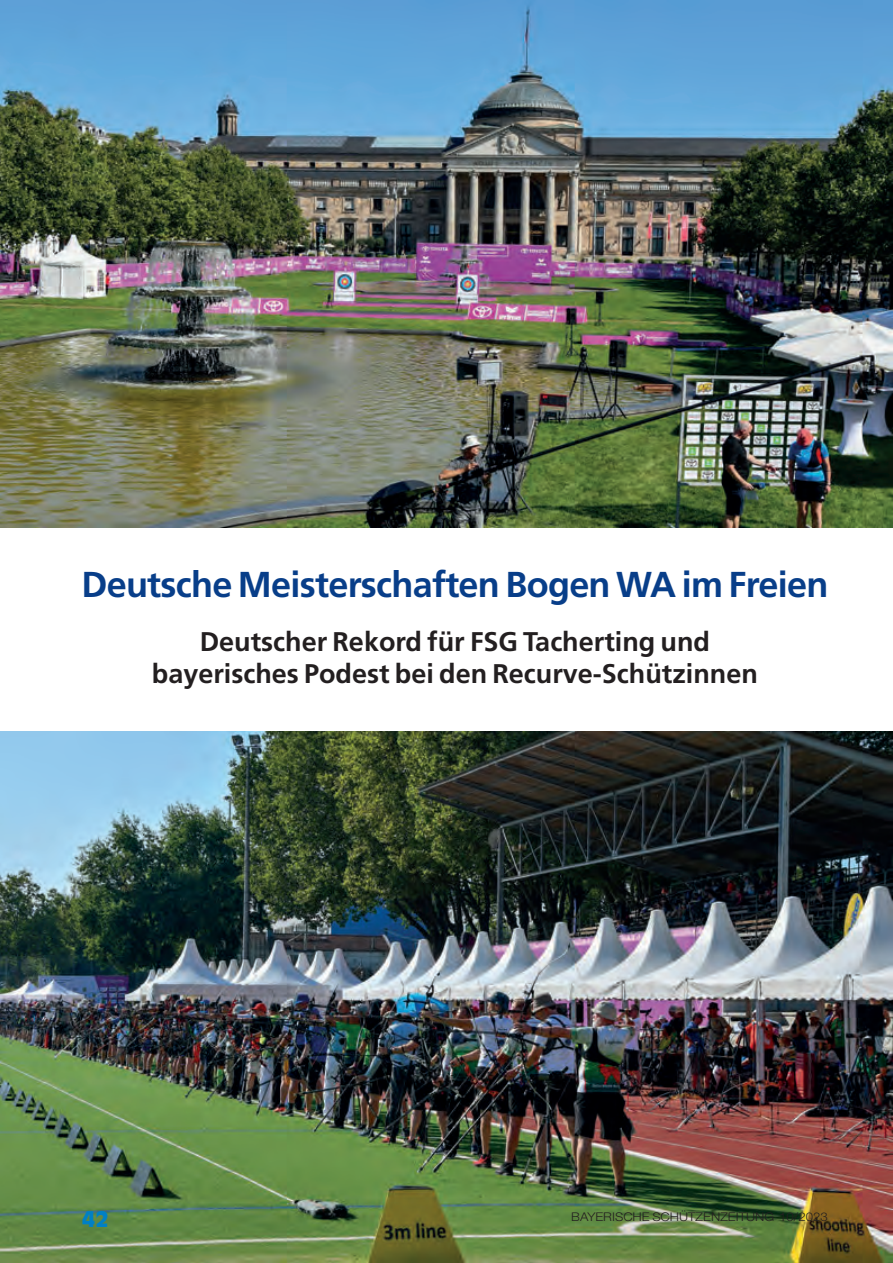
<style>
.page{position:relative;width:893px;height:1263px;background:#fff}
.page>*{position:absolute;margin:0;border:0;box-sizing:border-box;transform-origin:0 0}
.t1{font:700 36px "Frutiger LT";letter-spacing:-.02em;color:#083e89}
.t2{font:700 27px/32.4px "Frutiger LT";color:#231f20;text-align:center}
.t3{font:900 21px "Antique Olive LT";color:#0080c5}
.t4{font:300 12px "Helvetica Neue LT";color:#231f20;scale:1.1 1}
</style>
<div class="page">
<img style="left:0;top:0;width:893px;height:527px">
<img style="left:0;top:731px;width:893px;height:532px">
<h1 class="t1" style="left:81px;top:563px;width:748px">Deutsche Meisterschaften Bogen WA im Freien</h1>
<p class="t2" style="left:152px;top:625px;width:608px">Deutscher Rekord für FSG Tacherting und bayerisches Podest bei den Recurve-Schützinnen</p>
<p class="t3" style="left:82px;top:1211px;width:28px">42</p>
<p class="t4" style="left:571px;top:1213px;width:235px">BAYERISCHE SCHÜTZENZEITUNG 10/2023</p>
</div>
